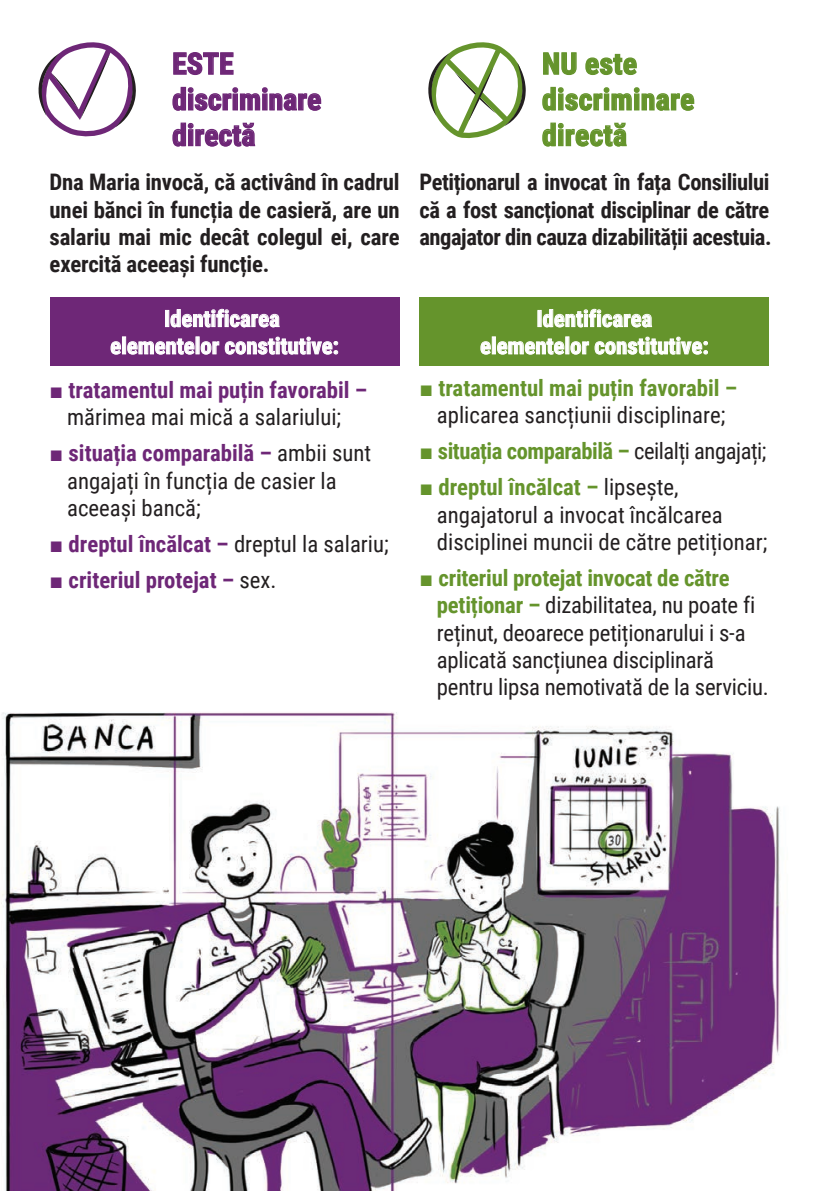
<style>
.page{position:relative;width:819px;height:1191px;background:#fff}
.page>*{position:absolute;margin:0;border:0;box-sizing:border-box;transform-origin:0 0}
.t1{font:700 29.75px/35.7px "Roboto Condensed";letter-spacing:.01em;color:#65942c}
.t2{font:700 29.75px/35.7px "Roboto Condensed";color:#6e2777}
.t3{font:22.75px/27.3px "Roboto Condensed";color:#231f20}
.t4{font:700 22.75px/27.3px "Roboto Condensed";letter-spacing:-.02em;color:#231f20;text-align:justify}
.t5{font:700 22.75px/27.3px "Roboto Condensed";color:#6e2777;text-align:center}
.t6{font:700 22.75px/27.3px "Roboto Condensed";color:#fff;text-align:center}
.t7{font:700 22.75px "Roboto Condensed";letter-spacing:-.02em;color:#65942c}
.s1{font-family:"Arial"}
.s2{font-weight:400;color:#231f20}
.s3{font-family:"Arial";font-weight:700;color:#6e2777}
.s4{font-weight:700;color:#6e2777}
.s5{font-family:"Arial";font-weight:700;color:#65942c}
.s6{font-weight:700;color:#65942c}
</style>
<div class="page">
<img style="left:1px;top:712px;width:779px;height:479px">
<div style="left:50px;top:297px;width:349px;height:69px;background:#6e2777"></div>
<svg style="left:543px;top:52px;width:34px;height:23px"></svg>
<svg style="left:585px;top:53px;width:52px;height:23px"></svg>
<svg style="left:542px;top:86px;width:153px;height:25px"></svg>
<svg style="left:542px;top:122px;width:85px;height:25px"></svg>
<div style="left:165px;top:310px;width:4px;height:17px;border:1px solid #fff"></div>
<svg style="left:170px;top:308px;width:110px;height:20px"></svg>
<svg style="left:110px;top:341px;width:11px;height:14px"></svg>
<div style="left:122px;top:336px;width:4px;height:18px;border:1px solid #fff"></div>
<svg style="left:127px;top:336px;width:212px;height:19px"></svg>
<div style="left:419px;top:297px;width:350px;height:69px;background:#65942c"></div>
<svg style="left:542px;top:308px;width:110px;height:20px"></svg>
<div style="left:492px;top:336px;width:4px;height:18px;border:1px solid #fff"></div>
<svg style="left:480px;top:338px;width:84px;height:17px"></svg>
<div style="left:565px;top:336px;width:4px;height:18px;border:1px solid #fff"></div>
<svg style="left:570px;top:336px;width:138px;height:19px"></svg>
<svg style="left:173px;top:52px;width:61px;height:24px"></svg>
<svg style="left:172px;top:86px;width:150px;height:25px"></svg>
<svg style="left:172px;top:122px;width:84px;height:25px"></svg>
<svg style="left:428px;top:42px;width:97px;height:97px"></svg>
<svg style="left:38px;top:42px;width:98px;height:95px"></svg>
<h1 class="t2" style="left:172px;top:45px;width:151px">ESTE discriminare directă</h1>
<p class="t4" style="left:50px;top:168px;width:351px">Dna Maria invocă, că activând în cadrul unei bănci în funcția de casieră, are un salariu mai mic decât colegul ei, care exercită aceeași funcție.</p>
<h1 class="t1" style="left:542px;top:45px;width:154px">NU este discriminare directă</h1>
<p class="t4" style="left:419px;top:168px;width:354px">Petiționarul a invocat în fața Consiliului că a fost sancționat disciplinar de către angajator din cauza dizabilității acestuia.</p>
<p class="t6" style="left:110px;top:304px;width:230px">Identificarea elementelor constitutive:</p>
<p class="t6" style="left:480px;top:304px;width:230px">Identificarea elementelor constitutive:</p>
<p class="t5" style="left:50px;top:375px;width:319px"><span class="s1">■</span> tratamentul mai puțin favorabil – <span class="s2">mărimea mai mică a salariului;</span></p>
<p class="t3" style="left:67px;top:439px;width:305px;text-indent:-17px"><span class="s3">■</span> <span class="s4">situația comparabilă –</span> ambii sunt angajați în funcția de casier la aceeași bancă;</p>
<p class="t3" style="left:50px;top:529px;width:340px"><span class="s3">■</span> <span class="s4">dreptul încălcat –</span> dreptul la salariu;</p>
<p class="t5" style="left:50px;top:565px;width:228px"><span class="s1">■</span> criteriul protejat – <span class="s2">sex.</span></p>
<p class="t3" style="left:419px;top:373px;width:319px;text-align:center"><span class="s5">■</span> <span class="s6">tratamentul mai puțin favorabil – </span>aplicarea sancțiunii disciplinare;</p>
<p class="t7" style="left:419px;top:435px;width:348px"><span class="s1">■</span> situația comparabilă – <span class="s2">ceilalți angajați;</span></p>
<p class="t3" style="left:437px;top:472px;width:332px;text-indent:-18px"><span class="s5">■</span> <span class="s6">dreptul încălcat –</span> lipsește, angajatorul a invocat încălcarea disciplinei muncii de către petiționar;</p>
<p class="t3" style="left:437px;top:563px;width:333px;text-indent:-17px"><span class="s5">■</span> <span class="s6">criteriul protejat invocat de către petiționar –</span> dizabilitatea, nu poate fi reținut, deoarece petiționarului i s-a aplicată sancțiunea disciplinară pentru lipsa nemotivată de la serviciu.</p>
</div>
